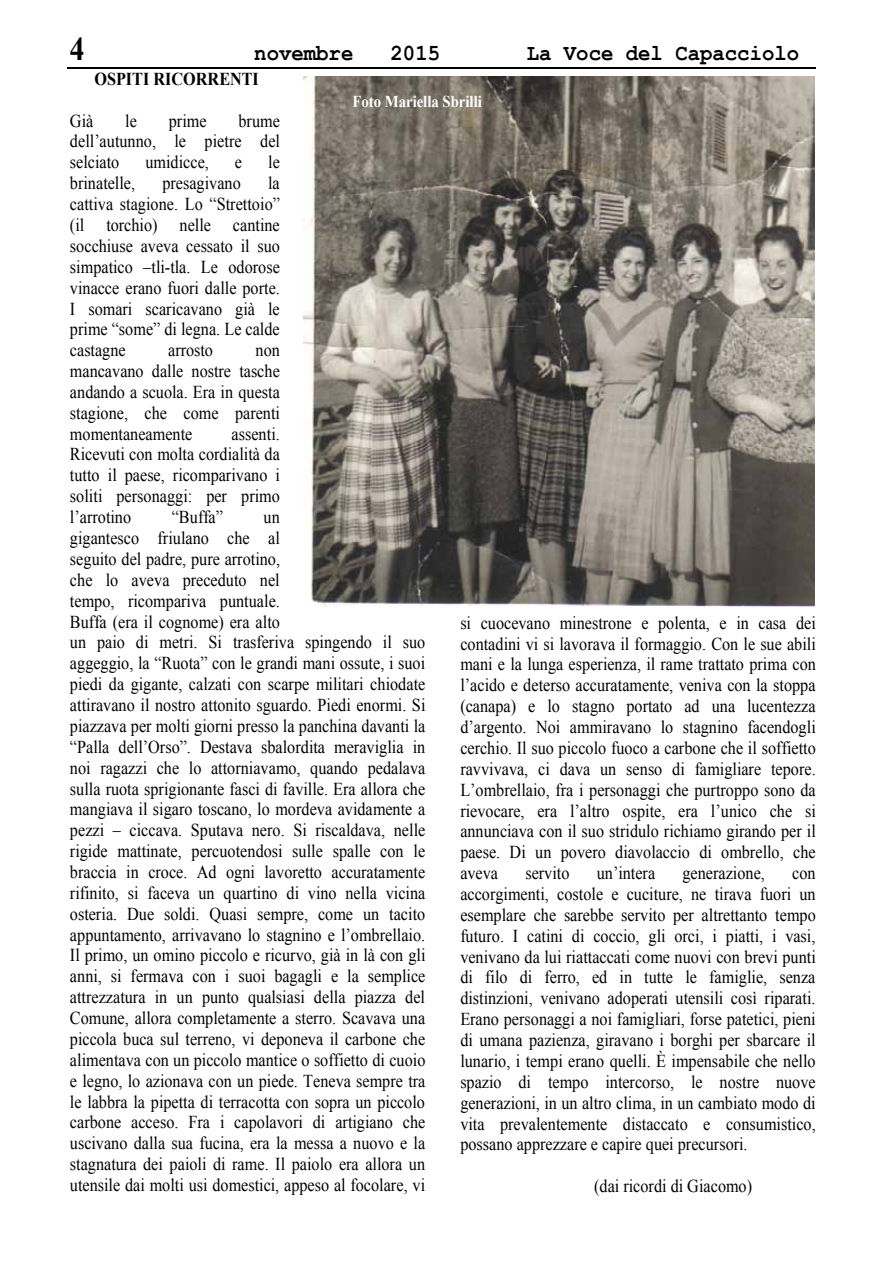
<style>
.page{position:relative;width:893px;height:1263px;background:#fff}
.page>*{position:absolute;margin:0;border:0;box-sizing:border-box;transform-origin:0 0}
.t1{font:700 33px "Times New Roman";color:#000;scale:.89 1}
.t2{font:700 23.1px "Courier New";color:#000;scale:.89 1}
.t3{font:18.15px/20.9px "Times New Roman";color:#000;text-align:justify;scale:.89 1}
.t4{font:700 18.15px "Times New Roman";color:#000;scale:.89 1}
.t5{font:700 16.5px "Times New Roman";color:#fff;scale:.89 1}
</style>
<div class="page">
<hr style="left:68px;top:67px;width:748px;height:1px;background:#000">
<img style="left:304px;top:77px;width:510px;height:529px">
<h1 class="t1" style="left:70px;top:26px;width:18px">4</h1>
<p class="t2" style="left:254px;top:38px;width:113px">novembre</p>
<p class="t2" style="left:391px;top:38px;width:57px">2015</p>
<p class="t2" style="left:527px;top:38px;width:308px">La Voce del Capacciolo</p>
<p class="t4" style="left:94px;top:67px;width:186px">OSPITI RICORRENTI</p>
<p class="t3" style="left:70px;top:110px;width:28px">Già</p>
<p class="t3" style="left:125px;top:110px;width:15px">le</p>
<p class="t3" style="left:169px;top:110px;width:44px">prime</p>
<p class="t5" style="left:352px;top:90px;width:147px">Foto Mariella Sbrilli</p>
<p class="t3" style="left:70px;top:110px;width:238px;text-indent:169px">brume dell’autunno, le pietre del selciato</p>
<p class="t3" style="left:145px;top:152px;width:73px">umidicce,</p>
<p class="t3" style="left:235px;top:152px;width:10px">e</p>
<p class="t3" style="left:268px;top:152px;width:15px">le</p>
<p class="t3" style="left:70px;top:173px;width:238px;text-indent:198px">la cattiva stagione. Lo “Strettoio” (il torchio) nelle cantine socchiuse aveva cessato il suo simpatico –tli-tla. Le odorose vinacce erano fuori dalle porte.<br>I somari scaricavano già le prime “some” di legna. Le calde castagne</p>
<p class="t3" style="left:70px;top:173px;width:75px">brinatelle,</p>
<p class="t3" style="left:163px;top:173px;width:90px">presagivano</p>
<p class="t3" style="left:168px;top:339px;width:52px">arrosto</p>
<p class="t3" style="left:70px;top:339px;width:238px;text-indent:186px">non mancavano dalle nostre tasche andando a scuola. Era in questa stagione, che come parenti momentaneamente</p>
<p class="t3" style="left:70px;top:423px;width:237px;text-indent:162px">assenti.<br>Ricevuti con molta cordialità da tutto il paese, ricomparivano i soliti personaggi: per primo l’arrotino</p>
<p class="t3" style="left:172px;top:506px;width:59px">“Buffa”</p>
<p class="t3" style="left:70px;top:506px;width:401px;text-align:left;text-indent:194px">un<br>gigantesco friulano che al<br>seguito del padre, pure arrotino,<br>che lo aveva preceduto nel<br>tempo, ricompariva puntuale.<br>Buffa (era il cognome) era alto<br>un paio di metri. Si trasferiva spingendo il suo aggeggio, la “Ruota” con le grandi mani ossute, i suoi piedi da gigante, calzati con scarpe militari chiodate attiravano il nostro attonito sguardo. Piedi enormi. Si piazzava per molti giorni presso la panchina davanti la “Palla dell’Orso”. Destava sbalordita meraviglia in noi ragazzi che lo attorniavamo, quando pedalava sulla ruota sprigionante fasci di faville. Era allora che mangiava il sigaro toscano, lo mordeva avidamente a pezzi – ciccava. Sputava nero. Si riscaldava, nelle rigide mattinate, percuotendosi sulle spalle con le braccia in croce. Ad ogni lavoretto accuratamente rifinito, si faceva un quartino di vino nella vicina osteria. Due soldi. Quasi sempre, come un tacito appuntamento, arrivavano lo stagnino e l’ombrellaio.<br>Il primo, un omino piccolo e ricurvo, già in là con gli anni, si fermava con i suoi bagagli e la semplice attrezzatura in un punto qualsiasi della piazza del Comune, allora completamente a sterro. Scavava una piccola buca sul terreno, vi deponeva il carbone che alimentava con un piccolo mantice o soffietto di cuoio e legno, lo azionava con un piede. Teneva sempre tra le labbra la pipetta di terracotta con sopra un piccolo carbone acceso. Fra i capolavori di artigiano che uscivano dalla sua fucina, era la messa a nuovo e la stagnatura dei paioli di rame. Il paiolo era allora un utensile dai molti usi domestici, appeso al focolare, vi</p>
<p class="t3" style="left:460px;top:612px;width:401px">si cuocevano minestrone e polenta, e in casa dei contadini vi si lavorava il formaggio. Con le sue abili mani e la lunga esperienza, il rame trattato prima con l’acido e deterso accuratamente, veniva con la stoppa (canapa) e lo stagno portato ad una lucentezza d’argento. Noi ammiravano lo stagnino facendogli cerchio. Il suo piccolo fuoco a carbone che il soffietto ravvivava, ci dava un senso di famigliare tepore.<br>L’ombrellaio, fra i personaggi che purtroppo sono da rievocare, era l’altro ospite, era l’unico che si annunciava con il suo stridulo richiamo girando per il paese. Di un povero diavolaccio di ombrello, che aveva</p>
<p class="t3" style="left:525px;top:862px;width:51px">servito</p>
<p class="t3" style="left:597px;top:862px;width:67px">un’intera</p>
<p class="t3" style="left:682px;top:862px;width:94px">generazione,</p>
<p class="t3" style="left:460px;top:862px;width:401px;text-indent:332px">con accorgimenti, costole e cuciture, ne tirava fuori un esemplare che sarebbe servito per altrettanto tempo futuro. I catini di coccio, gli orci, i piatti, i vasi, venivano da lui riattaccati come nuovi con brevi punti di filo di ferro, ed in tutte le famiglie, senza distinzioni, venivano adoperati utensili così riparati.<br>Erano personaggi a noi famigliari, forse patetici, pieni di umana pazienza, giravano i borghi per sbarcare il lunario, i tempi erano quelli. È impensabile che nello spazio di tempo intercorso, le nostre nuove generazioni, in un altro clima, in un cambiato modo di vita prevalentemente distaccato e consumistico, possano apprezzare e capire quei precursori.</p>
<p class="t3" style="left:594px;top:1175px;width:179px">(dai ricordi di Giacomo)</p>
</div>
